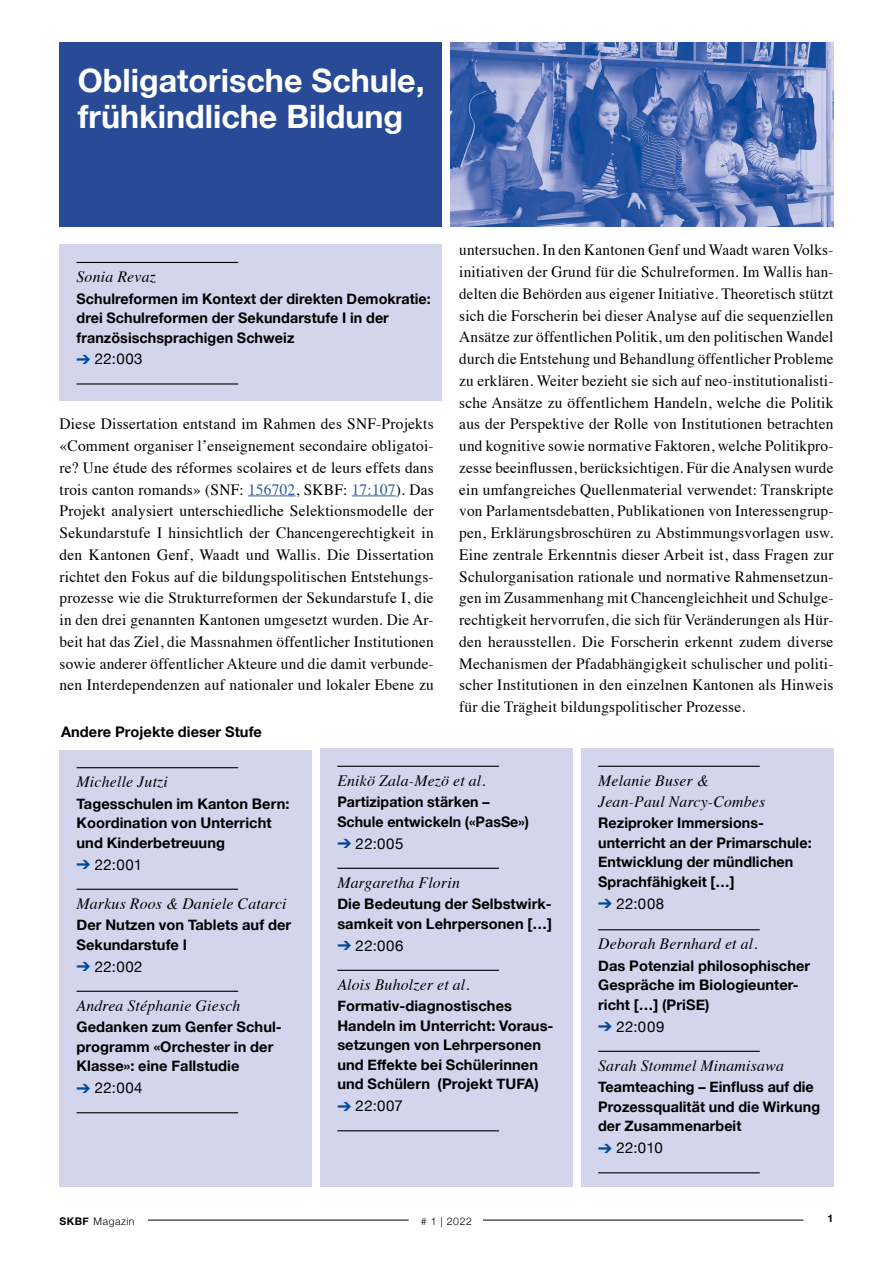
<style>
.page{position:relative;width:893px;height:1263px;background:#fff}
.page>*{position:absolute;margin:0;border:0;box-sizing:border-box;transform-origin:0 0}
.t1{font:700 32.25px/35.4px "Helvetica Neue";color:#fff}
.Lauftext_Deutsch_In{font:15.75px/21.8px "Times";letter-spacing:.015em;color:#000;text-align:justify}
.Projekt_Titel_Kaste{font:italic 15.75px/21px "Times";letter-spacing:.015em;color:#000}
.Projekt_Titel_Kaste-2{font:15px "Helvetica Neue";letter-spacing:.035em;color:#000}
.Projekt_Titel_Kaste-3{font:700 14.7px/19.5px "Helvetica Neue";letter-spacing:.005em;color:#000}
.Andere_Projekte{font:700 14.7px "Helvetica Neue";letter-spacing:.005em;color:#000}
.t2{font:300 10.5px "Helvetica Neue";letter-spacing:.05em;color:#000}
.t3{font:700 10.5px "Helvetica Neue";color:#000}
.s1{color:#00489a}
.s2{color:#275b9b}
.s3{font-weight:700}
</style>
<div class="page">
<div style="left:60px;top:43px;width:382px;height:184px;background:#294a96"></div>
<hr style="left:148px;top:1220px;width:261px;height:1px;background:#000">
<hr style="left:483px;top:1220px;width:320px;height:1px;background:#000">
<div style="left:320px;top:748px;width:253px;height:438px;background:#d3d5ed"></div>
<hr style="left:337px;top:766px;width:162px;height:1px;background:#000">
<hr style="left:337px;top:868px;width:162px;height:1px;background:#000">
<hr style="left:337px;top:970px;width:162px;height:1px;background:#000">
<hr style="left:337px;top:1130px;width:162px;height:1px;background:#000">
<div style="left:581px;top:748px;width:252px;height:438px;background:#d3d5ed"></div>
<hr style="left:598px;top:766px;width:162px;height:1px;background:#000">
<hr style="left:598px;top:929px;width:162px;height:1px;background:#000">
<hr style="left:598px;top:1051px;width:162px;height:1px;background:#000">
<hr style="left:598px;top:1172px;width:162px;height:1px;background:#000">
<div style="left:60px;top:750px;width:252px;height:436px;background:#d3d5ed"></div>
<hr style="left:77px;top:767px;width:161px;height:1px;background:#000">
<hr style="left:77px;top:889px;width:161px;height:1px;background:#000">
<hr style="left:77px;top:991px;width:161px;height:1px;background:#000">
<hr style="left:77px;top:1112px;width:161px;height:1px;background:#000">
<div style="left:60px;top:244px;width:382px;height:157px;background:#d3d5ed"></div>
<hr style="left:77px;top:262px;width:161px;height:1px;background:#000">
<hr style="left:77px;top:383px;width:161px;height:1px;background:#000">
<img style="left:451px;top:43px;width:382px;height:184px">
<hr style="left:248px;top:495px;width:48px;height:1px;background:#275b9b">
<hr style="left:352px;top:495px;width:44px;height:1px;background:#275b9b">
<h1 class="t1" style="left:78px;top:64px;width:348px">Obligatorische Schule, frühkindliche Bildung</h1>
<p class="Projekt_Titel_Kaste" style="left:77px;top:265px;width:81px">Sonia Revaz</p>
<p class="Projekt_Titel_Kaste-3" style="left:77px;top:289px;width:356px">Schulreformen im Kontext der direkten Demokratie: drei Schulreformen der Sekundarstufe I in der französischsprachigen Schweiz</p>
<p class="Projekt_Titel_Kaste-2" style="left:77px;top:348px;width:68px"><span class="s1">➔</span> 22:003</p>
<p class="Lauftext_Deutsch_In" style="left:60px;top:412px;width:376px">Diese Dissertation entstand im Rahmen des SNF-Projekts «Comment organiser l’enseignement secondaire obligatoi&shy;re? Une étude des réformes scolaires et de leurs effets dans trois canton romands» (SNF: <span class="s2">156702</span>, SKBF: <span class="s2">17:107</span>). Das Projekt analysiert unterschiedliche Selektionsmodelle der Sekundarstufe I hinsichtlich der Chancengerechtigkeit in den Kantonen Genf, Waadt und Wallis. Die Dissertation richtet den Fokus auf die bildungspolitischen Entstehungs&shy;prozesse wie die Strukturreformen der Sekundarstufe I, die in den drei genannten Kantonen umgesetzt wurden. Die Ar&shy;beit hat das Ziel, die Massnahmen öffentlicher Institutionen sowie anderer öffentlicher Akteure und die damit verbunde&shy;nen Interdependenzen auf nationaler und lokaler Ebene zu</p>
<p class="Andere_Projekte" style="left:61px;top:720px;width:202px">Andere Projekte dieser Stufe</p>
<p class="Lauftext_Deutsch_In" style="left:459px;top:238px;width:376px">untersuchen. In den Kantonen Genf und Waadt waren Volks&shy;initiativen der Grund für die Schulreformen. Im Wallis han&shy;delten die Behörden aus eigener Initiative. Theoretisch stützt sich die Forscherin bei dieser Analyse auf die sequenziellen Ansätze zur öffentlichen Politik, um den politischen Wandel durch die Entstehung und Behandlung öffentlicher Probleme zu erklären. Weiter bezieht sie sich auf neo-institutionalisti&shy;sche Ansätze zu öffentlichem Handeln, welche die Politik aus der Perspektive der Rolle von Institutionen betrachten und kognitive sowie normative Faktoren, welche Politikpro&shy;zesse beeinflussen, berücksichtigen. Für die Analysen wurde ein umfangreiches Quellenmaterial verwendet: Transkripte von Parlamentsdebatten, Publikationen von Interessengrup&shy;pen, Erklärungsbroschüren zu Abstimmungsvorlagen usw.<br>Eine zentrale Erkenntnis dieser Arbeit ist, dass Fragen zur Schulorganisation rationale und normative Rahmensetzun&shy;gen im Zusammenhang mit Chancengleichheit und Schulge&shy;rechtigkeit hervorrufen, die sich für Veränderungen als Hür&shy;den herausstellen. Die Forscherin erkennt zudem diverse Mechanismen der Pfadabhängigkeit schulischer und politi&shy;scher Institutionen in den einzelnen Kantonen als Hinweis für die Trägheit bildungspolitischer Prozesse.</p>
<p class="Projekt_Titel_Kaste" style="left:77px;top:770px;width:93px">Michelle Jutzi</p>
<p class="Projekt_Titel_Kaste-3" style="left:77px;top:794px;width:215px">Tagesschulen im Kanton Bern:<br>Koordination von Unterricht und Kinderbetreuung</p>
<p class="Projekt_Titel_Kaste-2" style="left:77px;top:853px;width:67px"><span class="s1">➔</span> 22:001</p>
<p class="Projekt_Titel_Kaste" style="left:77px;top:892px;width:212px">Markus Roos &amp; Daniele Catarci</p>
<p class="Projekt_Titel_Kaste-3" style="left:77px;top:916px;width:216px">Der Nutzen von Tablets auf der<br>Sekundarstufe I</p>
<p class="Projekt_Titel_Kaste-2" style="left:77px;top:955px;width:68px"><span class="s1">➔</span> 22:002</p>
<p class="Projekt_Titel_Kaste" style="left:77px;top:994px;width:165px">Andrea Stéphanie Giesch</p>
<p class="Projekt_Titel_Kaste-3" style="left:77px;top:1018px;width:207px">Gedanken zum Genfer Schul&shy;programm «Orchester in der<br>Klasse»: eine Fallstudie</p>
<p class="Projekt_Titel_Kaste-2" style="left:77px;top:1077px;width:68px"><span class="s1">➔</span> 22:004</p>
<p class="Projekt_Titel_Kaste" style="left:337px;top:769px;width:150px">Enikö Zala-Mezö et al.</p>
<p class="Projekt_Titel_Kaste-3" style="left:337px;top:793px;width:193px">Partizipation stärken –<br>Schule entwickeln («PasSe»)</p>
<p class="Projekt_Titel_Kaste-2" style="left:337px;top:832px;width:68px"><span class="s1">➔</span> 22:005</p>
<p class="Projekt_Titel_Kaste" style="left:337px;top:871px;width:124px">Margaretha Florin</p>
<p class="Projekt_Titel_Kaste-3" style="left:337px;top:895px;width:216px">Die Bedeutung der Selbstwirk&shy;samkeit von Lehrpersonen […]</p>
<p class="Projekt_Titel_Kaste-2" style="left:337px;top:934px;width:68px"><span class="s1">➔</span> 22:006</p>
<p class="Projekt_Titel_Kaste" style="left:337px;top:973px;width:134px">Alois Buholzer et al.</p>
<p class="Projekt_Titel_Kaste-3" style="left:337px;top:997px;width:218px">Formativ-diagnostisches<br>Handeln im Unterricht: Voraus&shy;setzungen von Lehrpersonen und Effekte bei Schülerinnen und Schülern (Projekt TUFA)</p>
<p class="Projekt_Titel_Kaste-2" style="left:337px;top:1095px;width:67px"><span class="s1">➔</span> 22:007</p>
<p class="Projekt_Titel_Kaste" style="left:598px;top:769px;width:169px">Melanie Buser &amp;<br>Jean-Paul Narcy-Combes</p>
<p class="Projekt_Titel_Kaste-3" style="left:598px;top:814px;width:215px">Reziproker Immersions&shy;unterricht an der Primarschule:<br>Entwicklung der mündlichen<br>Sprachfähigkeit […]</p>
<p class="Projekt_Titel_Kaste-2" style="left:598px;top:892px;width:68px"><span class="s1">➔</span> 22:008</p>
<p class="Projekt_Titel_Kaste" style="left:598px;top:932px;width:161px">Deborah Bernhard et al.</p>
<p class="Projekt_Titel_Kaste-3" style="left:598px;top:956px;width:214px">Das Potenzial philosophischer<br>Gespräche im Biologieunter&shy;richt […] (PriSE)</p>
<p class="Projekt_Titel_Kaste-2" style="left:598px;top:1015px;width:68px"><span class="s1">➔</span> 22:009</p>
<p class="Projekt_Titel_Kaste" style="left:598px;top:1054px;width:187px">Sarah Stommel Minamisawa</p>
<p class="Projekt_Titel_Kaste-3" style="left:598px;top:1078px;width:224px">Teamteaching – Einfluss auf die<br>Prozessqualität und die Wirkung der Zusammenarbeit</p>
<p class="Projekt_Titel_Kaste-2" style="left:598px;top:1137px;width:66px"><span class="s1">➔</span> 22:010</p>
<p class="t2" style="left:60px;top:1213px;width:77px"><span class="s3">SKBF</span> Magazin</p>
<p class="t2" style="left:421px;top:1213px;width:53px"># 1 | 2022</p>
<p class="t3" style="left:828px;top:1210px;width:7px">1</p>
</div>
